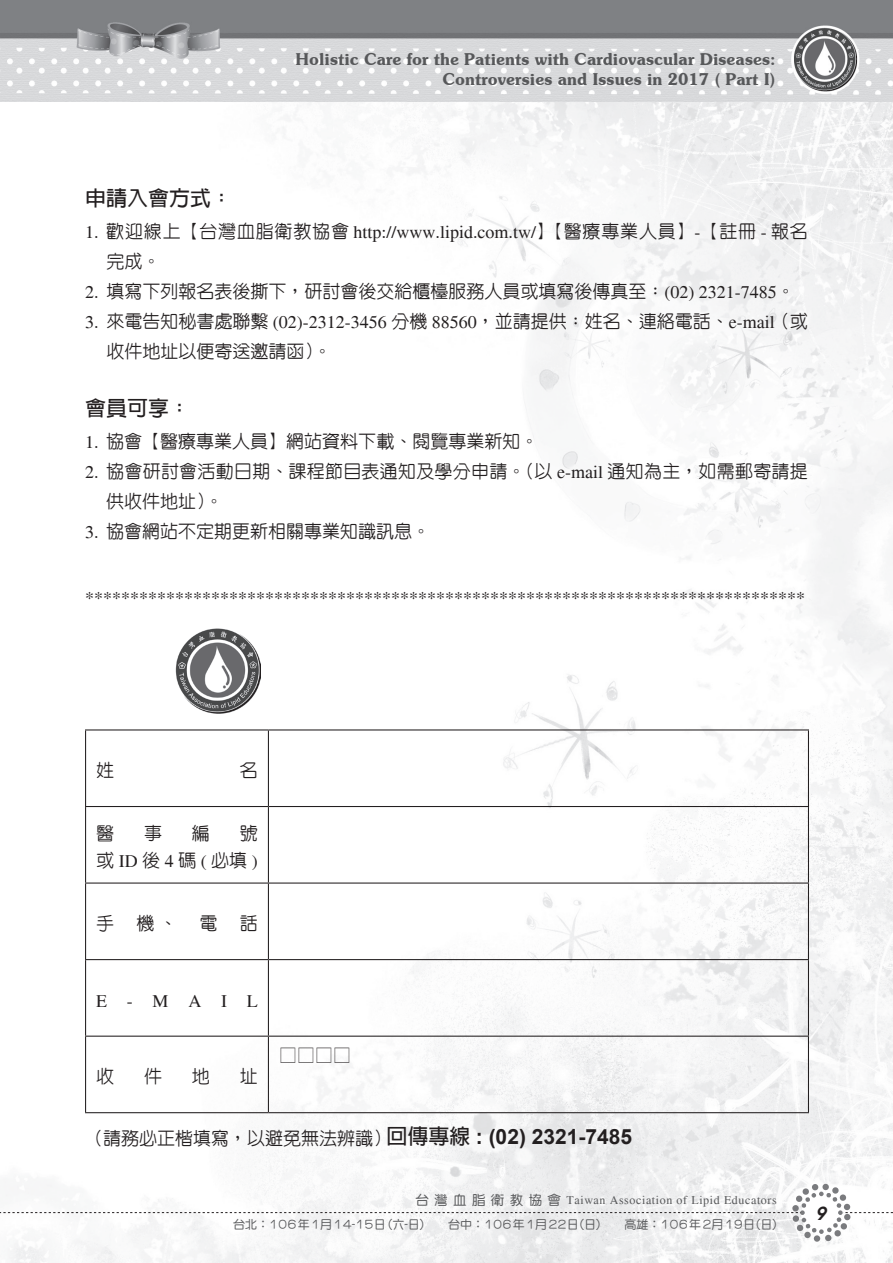
<style>
.page{position:relative;width:893px;height:1263px;background:#fff}
.page>*{position:absolute;margin:0;border:0;box-sizing:border-box;transform-origin:0 0}
.t1{font:700 21px "Lin Gothic";color:#231f20}
.t2{font:500 18px/30px "Yen Round";color:#231f20}
.t3{font:18px "Times";color:#231f20}
.t4{font:italic 600 18px "Avant Garde";color:#231f20}
.t5{font:600 16.5px/19.8px "Souvenir IT Cby BT";color:#57585a;text-align:right}
.t6{font:12px "DF Yuan Md HKP BF";color:#57585a}
.t7{font:12px "Times";letter-spacing:.05em;color:#57585a}
.s1{font-family:"Yen Round";font-weight:500}
.s2{font-family:"Times";font-weight:400}
.s3{font-family:"Lin Gothic";font-weight:700;font-size:21px}
.s4{font-family:"Arial";font-weight:700;font-size:21px}
.s5{font-family:"DF Yuan Md HKP BF";font-size:13.5px}
</style>
<div class="page">
<img style="left:9px;top:102px;width:884px;height:1161px">
<hr style="left:85px;top:729px;width:183px;height:1px;background:#231f20">
<hr style="left:85px;top:730px;width:1px;height:76px;background:#231f20">
<hr style="left:268px;top:729px;width:541px;height:1px;background:#231f20">
<hr style="left:268px;top:730px;width:1px;height:76px;background:#231f20">
<hr style="left:808px;top:730px;width:1px;height:76px;background:#231f20">
<hr style="left:85px;top:806px;width:183px;height:1px;background:#231f20">
<hr style="left:85px;top:807px;width:1px;height:75px;background:#231f20">
<hr style="left:268px;top:806px;width:541px;height:1px;background:#231f20">
<hr style="left:268px;top:807px;width:1px;height:75px;background:#231f20">
<hr style="left:808px;top:807px;width:1px;height:75px;background:#231f20">
<hr style="left:85px;top:882px;width:183px;height:1px;background:#231f20">
<hr style="left:85px;top:883px;width:1px;height:76px;background:#231f20">
<hr style="left:268px;top:882px;width:541px;height:1px;background:#231f20">
<hr style="left:268px;top:883px;width:1px;height:76px;background:#231f20">
<hr style="left:808px;top:883px;width:1px;height:76px;background:#231f20">
<hr style="left:85px;top:959px;width:183px;height:1px;background:#231f20">
<hr style="left:85px;top:960px;width:1px;height:75px;background:#231f20">
<hr style="left:268px;top:959px;width:541px;height:1px;background:#231f20">
<hr style="left:268px;top:960px;width:1px;height:75px;background:#231f20">
<hr style="left:808px;top:960px;width:1px;height:75px;background:#231f20">
<hr style="left:85px;top:1035px;width:183px;height:2px;background:#231f20">
<hr style="left:85px;top:1037px;width:1px;height:75px;background:#231f20">
<hr style="left:268px;top:1035px;width:541px;height:2px;background:#231f20">
<hr style="left:268px;top:1037px;width:1px;height:75px;background:#231f20">
<hr style="left:808px;top:1037px;width:1px;height:75px;background:#231f20">
<hr style="left:85px;top:1112px;width:183px;height:1px;background:#231f20">
<hr style="left:268px;top:1112px;width:541px;height:1px;background:#231f20">
<img style="left:175px;top:628px;width:85px;height:85px">
<img style="left:0;top:0;width:893px;height:102px">
<div style="left:822px;top:1184px;width:7px;height:6px;background:#7a7b7e;border-radius:50%"></div>
<div style="left:814px;top:1235px;width:6px;height:7px;background:#7a7b7e;border-radius:50%"></div>
<div style="left:825px;top:1235px;width:7px;height:6px;background:#78797c;border-radius:50%"></div>
<svg style="left:812px;top:1184px;width:7px;height:7px"></svg>
<svg style="left:0;top:1187px;width:893px;height:51px"></svg>
<p class="t5" style="left:296px;top:49px;width:482px">Holistic Care for the Patients with Cardiovascular Diseases:<br>Controversies and Issues in 2017 ( Part I)</p>
<p class="t1" style="left:85px;top:187px;width:148px">申請入會方式：</p>
<p class="t3" style="left:85px;top:222px;width:724px">1. <span class="s1">歡迎線上【台灣血脂衛教協會</span> http://www.lipid.com.tw/<span class="s1">】【醫療專業人員】</span>-<span class="s1">【註冊</span> - <span class="s1">報名</span></p>
<p class="t2" style="left:106px;top:246px;width:55px">完成。</p>
<p class="t2" style="left:85px;top:276px;width:711px"><span class="s2">2.</span> 填寫下列報名表後撕下，研討會後交給櫃檯服務人員或填寫後傳真至：<span class="s2">(02) 2321-7485</span>。</p>
<p class="t3" style="left:85px;top:312px;width:724px">3. <span class="s1">來電告知秘書處聯繫</span> (02)-2312-3456 <span class="s1">分機</span> 88560<span class="s1">，並請提供：姓名、連絡電話、</span>e-mail<span class="s1">（或</span></p>
<p class="t2" style="left:106px;top:336px;width:226px">收件地址以便寄送邀請函）。</p>
<p class="t1" style="left:85px;top:397px;width:106px">會員可享：</p>
<p class="t2" style="left:85px;top:426px;width:455px"><span class="s2">1.</span> 協會【醫療專業人員】網站資料下載、閱覽專業新知。</p>
<p class="t2" style="left:106px;top:456px;width:703px;text-indent:-21px"><span class="s2">2.</span> 協會研討會活動日期、課程節目表通知及學分申請。（以 <span class="s2">e-mail</span> 通知為主，如需郵寄請提供收件地址）。</p>
<p class="t2" style="left:85px;top:516px;width:347px"><span class="s2">3.</span> 協會網站不定期更新相關專業知識訊息。</p>
<p class="t3" style="left:85px;top:587px;width:721px">********************************************************************************</p>
<p class="t2" style="left:96px;top:755px;width:19px">姓</p>
<p class="t2" style="left:240px;top:755px;width:19px">名</p>
<p class="t2" style="left:96px;top:818px;width:19px">醫</p>
<p class="t2" style="left:144px;top:818px;width:19px">事</p>
<p class="t2" style="left:192px;top:818px;width:19px">編</p>
<p class="t2" style="left:96px;top:820px;width:163px;line-height:27px;text-align:right">號<br>或<span class="s2">ID</span>後<span class="s2">4</span>碼<span class="s2">(</span>必填<span class="s2">)</span></p>
<p class="t2" style="left:96px;top:908px;width:163px">手機、電話</p>
<p class="t3" style="left:96px;top:991px;width:163px">E-MAIL</p>
<p class="t2" style="left:96px;top:1061px;width:19px">收</p>
<p class="t2" style="left:144px;top:1061px;width:19px">件</p>
<p class="t2" style="left:192px;top:1061px;width:19px">地</p>
<p class="t2" style="left:240px;top:1061px;width:19px">址</p>
<p class="t2" style="left:279px;top:1040px;width:73px">□□□□</p>
<p class="t2" style="left:85px;top:1124px;width:549px">（請務必正楷填寫，以避免無法辨識）<span class="s3">回傳專線</span> <span class="s4">: (02) 2321-7485</span></p>
<p class="t7" style="left:415px;top:1193px;width:363px"><span class="s5">台灣血脂衛教協會</span> Taiwan Association of Lipid Educators</p>
<p class="t6" style="left:233px;top:1218px;width:545px">台北：106年1月14-15日 (六-日)　　台中：106年1月22日(日)　　高雄：106年2月19日(日)</p>
<p class="t4" style="left:816px;top:1201px;width:12px">9</p>
</div>
